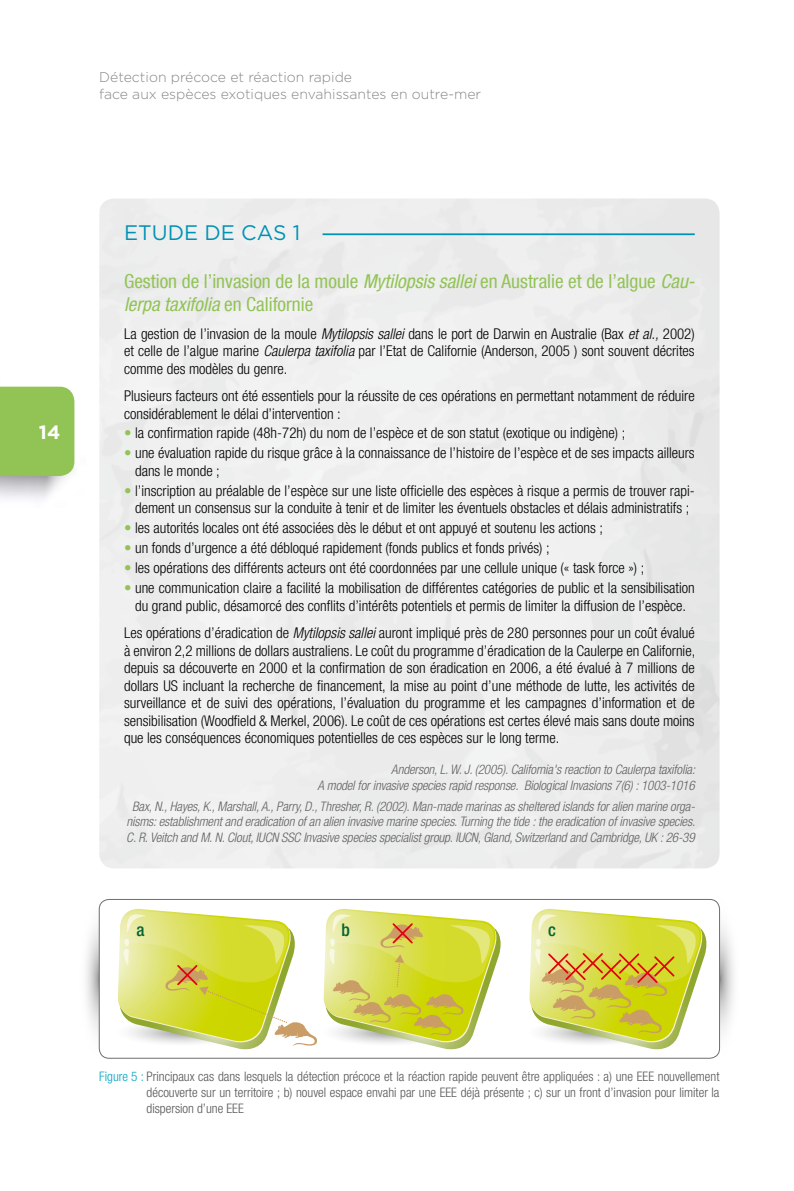
<style>
.page{position:relative;width:794px;height:1191px;background:#fff}
.page>*{position:absolute;margin:0;border:0;box-sizing:border-box;transform-origin:0 0}
.t1{font:21px "Gotham";color:#0092b5}
.t2{font:condensed 19.25px/23.1px "Helvetica Neue LT Com";color:#92c355}
.t3{font:700 19.25px "Gotham";color:#fff}
.t4{font:500 condensed 17.5px "Helvetica Neue LT Com";color:#006531}
.t5{font:300 condensed 14.88px/17.5px "Helvetica Neue LT Com";color:#000;text-align:justify}
.t6{font:300 14px/16.8px "Gotham";color:#868786}
.t7{font:italic 300 condensed 13.12px/15.8px "Helvetica Neue LT Com";letter-spacing:-.01em;color:#626261;text-align:right}
.t8{font:300 condensed 13.12px/15.8px "Helvetica Neue LT Com";color:#565655;text-align:justify}
.s1{font-style:italic}
.s2{color:#92c355}
.s3{color:#00a6c5}
</style>
<div class="page">
<div style="left:0;top:387px;width:74px;height:89px;background:#92c355"></div>
<svg style="left:86px;top:904px;width:14px;height:149px"></svg>
<svg style="left:719px;top:905px;width:15px;height:148px"></svg>
<div style="left:99px;top:198px;width:620px;height:670px;background:#eee"></div>
<hr style="left:322px;top:233px;width:372px;height:2px;background:#0092b5">
<svg style="left:117px;top:908px;width:384px;height:142px"></svg>
<svg style="left:529px;top:908px;width:178px;height:142px"></svg>
<div style="left:99px;top:899px;width:621px;height:159px;border:1px solid #6e6e6e;border-radius:10px"></div>
<p class="t6" style="left:99px;top:69px;width:383px">Détection précoce et réaction rapide<br>face aux espèces exotiques envahissantes en outre-mer</p>
<p class="t3" style="left:39px;top:419px;width:23px">14</p>
<h1 class="t1" style="left:124px;top:219px;width:178px">ETUDE DE CAS 1</h1>
<p class="t2" style="left:124px;top:269px;width:572px">Gestion de l’invasion de la moule <span class="s1">Mytilopsis sallei</span> en Australie et de l’algue <span class="s1">Cau&shy;lerpa taxifolia</span> en Californie</p>
<p class="t5" style="left:124px;top:324px;width:572px">La gestion de l’invasion de la moule <span class="s1">Mytilopsis sallei</span> dans le port de Darwin en Australie (Bax <span class="s1">et al.,</span> 2002) et celle de l’algue marine <span class="s1">Caulerpa taxifolia</span> par l’Etat de Californie (Anderson, 2005 ) sont souvent décrites comme des modèles du genre.</p>
<p class="t5" style="left:124px;top:387px;width:572px">Plusieurs facteurs ont été essentiels pour la réussite de ces opérations en permettant notamment de réduire considérablement le délai d’intervention :</p>
<p class="t5" style="left:124px;top:424px;width:503px"><span class="s2">•</span> la confirmation rapide (48h-72h) du nom de l’espèce et de son statut (exotique ou indigène) ;</p>
<p class="t5" style="left:135px;top:444px;width:561px;text-indent:-11px"><span class="s2">•</span> une évaluation rapide du risque grâce à la connaissance de l’histoire de l’espèce et de ses impacts ailleurs dans le monde ;</p>
<p class="t5" style="left:124px;top:482px;width:572px;text-align:center"><span class="s2">•</span> l’inscription au préalable de l’espèce sur une liste officielle des espèces à risque a permis de trouver rapi&shy;dement un consensus sur la conduite à tenir et de limiter les éventuels obstacles et délais administratifs ;</p>
<p class="t5" style="left:124px;top:519px;width:480px"><span class="s2">•</span> les autorités locales ont été associées dès le début et ont appuyé et soutenu les actions ;</p>
<p class="t5" style="left:124px;top:539px;width:427px"><span class="s2">•</span> un fonds d’urgence a été débloqué rapidement (fonds publics et fonds privés) ;</p>
<p class="t5" style="left:124px;top:559px;width:522px"><span class="s2">•</span> les opérations des différents acteurs ont été coordonnées par une cellule unique (« task force ») ;</p>
<p class="t5" style="left:124px;top:579px;width:572px;text-align:center"><span class="s2">•</span> une communication claire a facilité la mobilisation de différentes catégories de public et la sensibilisation du grand public, désamorcé des conflits d’intérêts potentiels et permis de limiter la diffusion de l’espèce.</p>
<p class="t5" style="left:124px;top:624px;width:573px">Les opérations d’éradication de <span class="s1">Mytilopsis sallei</span> auront impliqué près de 280 personnes pour un coût évalué à environ 2,2 millions de dollars australiens. Le coût du programme d’éradication de la Caulerpe en Californie, depuis sa découverte en 2000 et la confirmation de son éradication en 2006, a été évalué à 7 millions de dollars US incluant la recherche de financement, la mise au point d’une méthode de lutte, les activités de surveillance et de suivi des opérations, l’évaluation du programme et les campagnes d’information et de sensibilisation (Woodfield &amp; Merkel, 2006). Le coût de ces opérations est certes élevé mais sans doute moins que les conséquences économiques potentielles de ces espèces sur le long terme.</p>
<p class="t7" style="left:317px;top:761px;width:379px">Anderson, L. W. J. (2005). California's reaction to Caulerpa taxifolia:<br>A model for invasive species rapid response. Biological Invasions 7(6) : 1003-1016</p>
<p class="t7" style="left:126px;top:798px;width:570px;text-align:center">Bax, N., Hayes, K., Marshall, A., Parry, D., Thresher, R. (2002). Man-made marinas as sheltered islands for alien marine orga&shy;nisms: establishment and eradication of an alien invasive marine species. Turning the tide : the eradication of invasive species.<br>C. R. Veitch and M. N. Clout, IUCN SSC Invasive species specialist group. IUCN, Gland, Switzerland and Cambridge, UK : 26-39</p>
<p class="t4" style="left:137px;top:919px;width:10px">a</p>
<p class="t4" style="left:341px;top:919px;width:10px">b</p>
<p class="t4" style="left:548px;top:919px;width:9px">c</p>
<p class="t8" style="left:147px;top:1068px;width:574px;text-indent:-47px"><span class="s3">Figure 5 :</span> Principaux cas dans lesquels la détection précoce et la réaction rapide peuvent être appliquées : a) une EEE nouvellement découverte sur un territoire ; b) nouvel espace envahi par une EEE déjà présente ; c) sur un front d’invasion pour limiter la dispersion d’une EEE</p>
</div>
